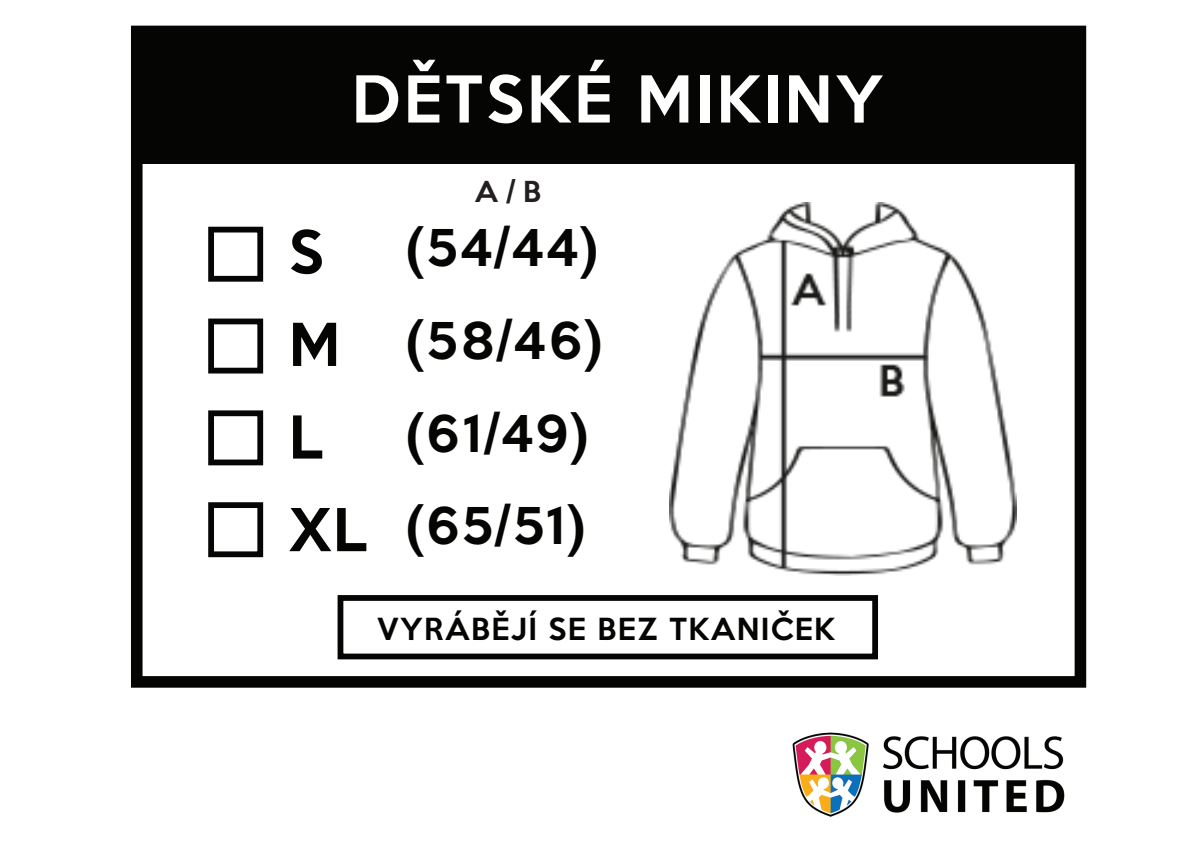
<style>
.page{position:relative;width:1191px;height:851px;background:#fff}
.page>*{position:absolute;margin:0;border:0;box-sizing:border-box;transform-origin:0 0}
.t1{font:500 59px "Keep Calm";letter-spacing:.05em;color:#fff}
.t2{font:500 54px/92.6px "Keep Calm";color:#050504}
.t3{font:500 46.2px/92.6px "Keep Calm";letter-spacing:.05em;color:#050504}
.t4{font:500 27.8px "Keep Calm";letter-spacing:.05em;color:#050504}
.t5{font:500 26.4px "Keep Calm";color:#231f20}
</style>
<div class="page">
<div style="left:131px;top:26px;width:955px;height:661px;border:12px solid #050504"></div>
<div style="left:137px;top:31px;width:943px;height:133px;background:#050504"></div>
<div style="left:208px;top:318px;width:55px;height:55px;border:6px solid #050504"></div>
<div style="left:208px;top:227px;width:55px;height:54px;border:6px solid #050504"></div>
<div style="left:208px;top:410px;width:55px;height:55px;border:6px solid #050504"></div>
<div style="left:208px;top:502px;width:55px;height:55px;border:6px solid #050504"></div>
<div style="left:337px;top:595px;width:541px;height:64px;border:6px solid #050504"></div>
<img style="left:669px;top:202px;width:347px;height:373px">
<img style="left:792px;top:732px;width:273px;height:85px">
<p class="t1" style="left:351px;top:48px;width:533px">DĚTSKÉ MIKINY</p>
<p class="t2" style="left:289px;top:201px;width:80px">S<br>M<br>L<br>XL</p>
<p class="t5" style="left:475px;top:169px;width:68px">A / B</p>
<p class="t3" style="left:406px;top:198px;width:198px">(54/44) (58/46) (61/49) (65/51)</p>
<p class="t4" style="left:377px;top:604px;width:459px">VYRÁBĚJÍ SE BEZ TKANIČEK</p>
</div>
